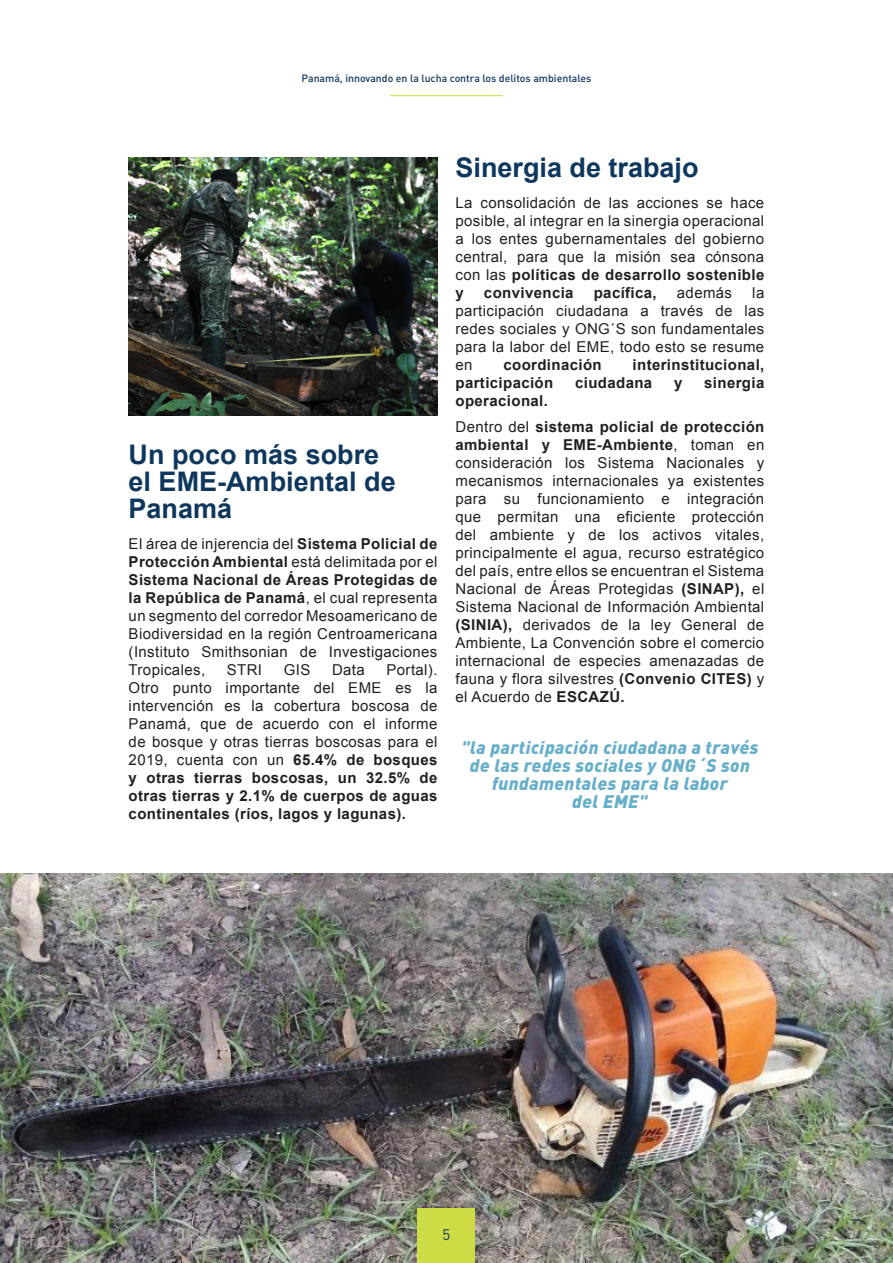
<style>
.page{position:relative;width:893px;height:1263px;background:#fff}
.page>*{position:absolute;margin:0;border:0;box-sizing:border-box;transform-origin:0 0}
.Título_Apartado{font:700 27px/27px "Arial";color:#0e375e}
.cita{font:italic 900 18px/18px "DIN Pro";letter-spacing:.025em;color:#66afca;text-align:center}
.parrafo{font:15px/18px "Arial";letter-spacing:.025em;color:#231f20;text-align:justify}
.parrafo-2{font:700 15px "Arial";letter-spacing:.025em;color:#231f20}
.t1{font:15px "DIN Pro";color:#0e375e}
.t2{font:500 10.5px "DIN Pro";color:#0e375e}
.s1{font-weight:700}
</style>
<div class="page">
<hr style="left:390px;top:95px;width:113px;height:1px;background:#cddc44">
<img style="left:0;top:874px;width:893px;height:389px">
<img style="left:129px;top:157px;width:308px;height:259px">
<div style="left:418px;top:1209px;width:57px;height:54px;background:#cddc44"></div>
<p class="t2" style="left:302px;top:72px;width:291px">Panamá, innovando en la lucha contra los delitos ambientales</p>
<p class="Título_Apartado" style="left:129px;top:442px;width:269px">Un poco más sobre el EME-Ambiental de<br>Panamá</p>
<p class="parrafo" style="left:129px;top:535px;width:310px">El área de injerencia del <span class="s1">Sistema Policial de Protección Ambiental</span> está delimitada por el <span class="s1">Sistema Nacional de Áreas Protegidas de la República de Panamá</span>, el cual representa un segmento del corredor Mesoamericano de Biodiversidad en la región Centroamericana (Instituto Smithsonian de Investigaciones Tropicales,</p>
<p class="parrafo" style="left:129px;top:661px;width:310px;text-indent:258px">Portal).<br>Otro punto importante del EME es la intervención es la cobertura boscosa de Panamá, que de acuerdo con el informe de bosque y otras tierras boscosas para el 2019, cuenta con un <span class="s1">65.4% de bosques y otras tierras boscosas, un 32.5% de otras tierras y 2.1% de cuerpos de aguas continentales (ríos, lagos y lagunas).</span></p>
<p class="parrafo" style="left:227px;top:661px;width:37px">STRI</p>
<p class="parrafo" style="left:284px;top:661px;width:28px">GIS</p>
<p class="parrafo" style="left:332px;top:661px;width:34px">Data</p>
<p class="Título_Apartado" style="left:455px;top:155px;width:245px">Sinergia de trabajo</p>
<p class="parrafo" style="left:455px;top:194px;width:310px">La consolidación de las acciones se hace posible, al integrar en la sinergia operacional a los entes gubernamentales del gobierno central, para que la misión sea cónsona con las <span class="s1">políticas de desarrollo sostenible y</span></p>
<p class="parrafo-2" style="left:484px;top:283px;width:91px">convivencia</p>
<p class="parrafo-2" style="left:594px;top:283px;width:65px">pacífica,</p>
<p class="parrafo" style="left:677px;top:284px;width:57px">además</p>
<p class="parrafo" style="left:455px;top:284px;width:310px;text-indent:297px">la participación ciudadana a través de las redes sociales y ONG´S son fundamentales para la labor del EME, todo esto se resume en</p>
<p class="parrafo-2" style="left:503px;top:355px;width:100px">coordinación</p>
<p class="parrafo-2" style="left:633px;top:355px;width:133px">interinstitucional,</p>
<p class="parrafo-2" style="left:455px;top:373px;width:99px">participación</p>
<p class="parrafo-2" style="left:575px;top:373px;width:79px">ciudadana</p>
<p class="parrafo-2" style="left:674px;top:373px;width:10px">y</p>
<p class="parrafo-2" style="left:704px;top:373px;width:62px">sinergia</p>
<p class="parrafo-2" style="left:455px;top:391px;width:94px">operacional.</p>
<p class="parrafo" style="left:455px;top:418px;width:310px">Dentro del <span class="s1">sistema policial de protección ambiental y EME-Ambiente</span>, toman en consideración los Sistema Nacionales y mecanismos internacionales ya existentes para su funcionamiento e integración que permitan una eficiente protección del ambiente y de los activos vitales, principalmente el agua, recurso estratégico del país, entre ellos se encuentran el Sistema Nacional de Áreas Protegidas <span class="s1">(SINAP),</span> el Sistema Nacional de Información Ambiental <span class="s1">(SINIA),</span> derivados de la ley General de Ambiente, La Convención sobre el comercio internacional de especies amenazadas de fauna y flora silvestres <span class="s1">(Convenio CITES)</span> y el Acuerdo de <span class="s1">ESCAZÚ.</span></p>
<p class="cita" style="left:461px;top:736px;width:298px">"la participación ciudadana a través de las redes sociales y ONG´S son fundamentales para la labor<br>del EME"</p>
<p class="t1" style="left:443px;top:1222px;width:9px">5</p>
</div>
